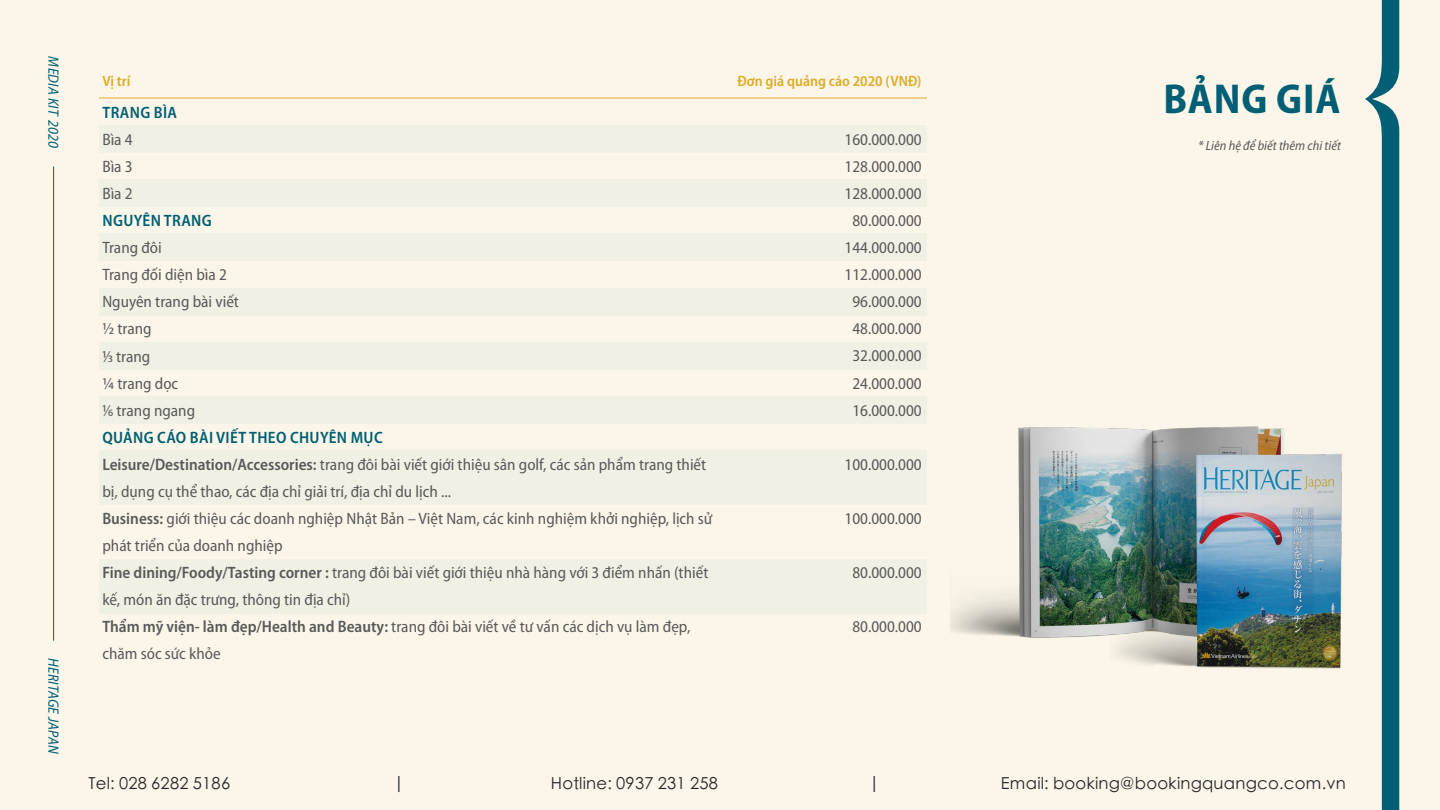
<style>
.page{position:relative;width:1440px;height:810px;background:#fbf6e9}
.page>*{position:absolute;margin:0;border:0;box-sizing:border-box;transform-origin:0 0}
.t1{font:700 semi-condensed 42px "Myriad Pro";letter-spacing:.02em;color:#005f74}
.t2{font:semi-condensed 16.5px/27.1px "Myriad Pro";color:#5a5a5a}
.t3{font:300 16.5px "ST Heiti SC";color:#272727}
.t4{font:600 semi-condensed 16.5px "Myriad Pro";letter-spacing:.02em;color:#005f74}
.t5{font:600 semi-condensed 15px "Myriad Pro";color:#deac27}
.t6{font:italic semi-condensed 15px "Myriad Pro";letter-spacing:.01em;color:#005f74}
.t7{font:italic semi-condensed 13.5px "Myriad Pro";color:#5a5a5a}
.s1{font-weight:600;color:#005f74}
.s2{font-weight:600}
</style>
<div class="page">
<div style="left:99px;top:451px;width:828px;height:54px;background:#f0f0e4"></div>
<div style="left:99px;top:559px;width:828px;height:54px;background:#f0f0e4"></div>
<div style="left:99px;top:125px;width:828px;height:28px;background:#f0f0e4"></div>
<div style="left:99px;top:180px;width:828px;height:27px;background:#f0f0e4"></div>
<div style="left:99px;top:234px;width:828px;height:27px;background:#f0f0e4"></div>
<div style="left:99px;top:288px;width:828px;height:27px;background:#f0f0e4"></div>
<div style="left:99px;top:342px;width:828px;height:27px;background:#f0f0e4"></div>
<div style="left:99px;top:396px;width:828px;height:27px;background:#f0f0e4"></div>
<hr style="left:99px;top:98px;width:828px;height:1px;background:#deac27">
<svg style="left:1365px;top:0;width:34px;height:810px"></svg>
<hr style="left:53px;top:167px;width:1px;height:474px;background:#005f74">
<img style="left:950px;top:396px;width:434px;height:294px">
<p class="t6" style="left:63px;top:56px;width:93px;rotate:90deg">MEDIA KIT 2020</p>
<p class="t6" style="left:63px;top:658px;width:97px;rotate:90deg">HERITAGE JAPAN</p>
<p class="t5" style="left:102px;top:72px;width:30px">Vị trí</p>
<p class="t5" style="left:738px;top:72px;width:185px">Đơn giá quảng cáo 2020 (VNĐ)</p>
<p class="t4" style="left:103px;top:102px;width:76px">TRANG BÌA</p>
<p class="t2" style="left:102px;top:126px;width:32px;text-align:justify">Bìa 4<br>Bìa 3<br>Bìa 2</p>
<p class="t4" style="left:103px;top:210px;width:111px">NGUYÊN TRANG</p>
<p class="t2" style="left:102px;top:234px;width:138px">Trang đôi<br>Trang đối diện bìa 2<br>Nguyên trang bài viết ½ trang<br>1/3 trang<br>¼ trang dọc<br>1/6 trang ngang</p>
<p class="t2" style="left:102px;top:424px;width:611px"><span class="s1">QUẢNG CÁO BÀI VIẾT THEO CHUYÊN MỤC<br></span><span class="s2">Leisure/Destination/Accessories:</span> trang đôi bài viết giới thiệu sân golf, các sản phẩm trang thiết bị, dụng cụ thể thao, các địa chỉ giải trí, địa chỉ du lịch ...<br><span class="s2">Business:</span> giới thiệu các doanh nghiệp Nhật Bản – Việt Nam, các kinh nghiệm khởi nghiệp, lịch sử phát triển của doanh nghiệp<br><span class="s2">Fine dining/Foody/Tasting corner :</span> trang đôi bài viết giới thiệu nhà hàng với 3 điểm nhấn (thiết kế, món ăn đặc trưng, thông tin địa chỉ)<br><span class="s2">Thẩm mỹ viện- làm đẹp/Health and Beauty:</span> trang đôi bài viết về tư vấn các dịch vụ làm đẹp, chăm sóc sức khỏe</p>
<p class="t2" style="left:845px;top:126px;width:79px;text-align:center">160.000.000<br>128.000.000<br>128.000.000<br>80.000.000<br>144.000.000<br>112.000.000<br>96.000.000<br>48.000.000<br>32.000.000<br>24.000.000<br>16.000.000</p>
<p class="t2" style="left:845px;top:450px;width:79px">100.000.000</p>
<p class="t2" style="left:845px;top:505px;width:79px">100.000.000</p>
<p class="t2" style="left:852px;top:559px;width:71px">80.000.000</p>
<p class="t2" style="left:852px;top:613px;width:71px">80.000.000</p>
<h1 class="t1" style="left:1163px;top:72px;width:179px">BẢNG GIÁ</h1>
<p class="t7" style="left:1198px;top:137px;width:144px">* Liên hệ để biết thêm chi tiết</p>
<p class="t3" style="left:89px;top:775px;width:143px">Tel: 028 6282 5186</p>
<p class="t3" style="left:395px;top:775px;width:10px">|</p>
<p class="t3" style="left:551px;top:775px;width:169px">Hotline: 0937 231 258</p>
<p class="t3" style="left:870px;top:775px;width:10px">|</p>
<p class="t3" style="left:1001px;top:775px;width:347px">Email: booking@bookingquangco.com.vn</p>
</div>
